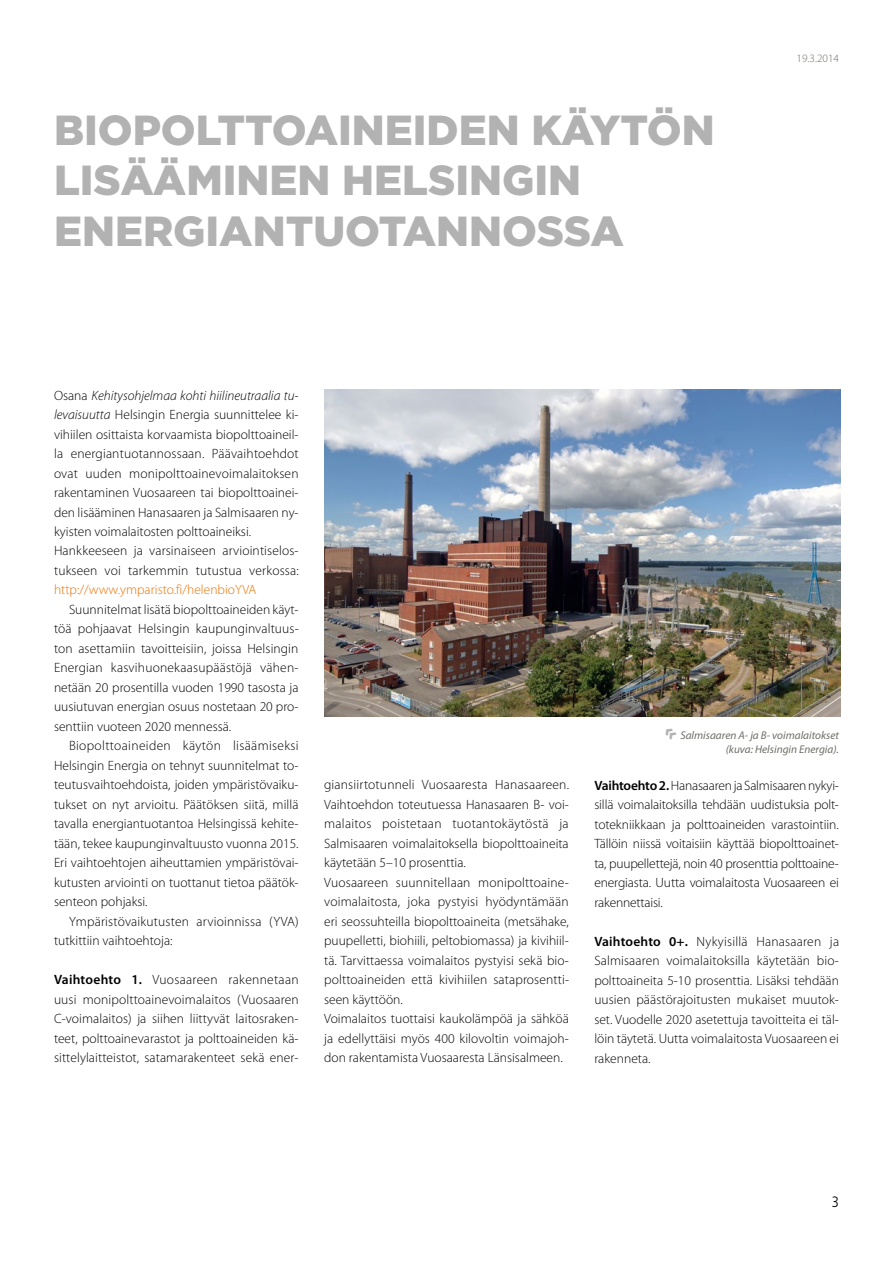
<style>
.page{position:relative;width:893px;height:1263px;background:#fff}
.page>*{position:absolute;margin:0;border:0;box-sizing:border-box;transform-origin:0 0}
.t1{font:900 42px/50.4px "Gotham";color:#b3b2b2}
.t2{font:300 condensed 15px "Frutiger";color:#000}
.t3{font:300 13.5px/19.5px "Myriad Pro";color:#000;text-align:justify}
.t4{font:300 13.5px "Myriad Pro";color:#ee7203}
.t5{font:italic 11.25px/14.2px "Myriad Pro";color:#6f6e68;text-align:right}
.t6{font:300 11.25px "Myriad Pro";color:#6f6e68}
.s1{font-style:italic}
.s2{font-weight:600}
</style>
<div class="page">
<img style="left:324px;top:389px;width:516px;height:328px">
<h1 class="t1" style="left:54px;top:104px;width:662px">BIOPOLTTOAINEIDEN KÄYTÖN<br>LISÄÄMINEN HELSINGIN<br>ENERGIANTUOTANNOSSA</h1>
<p class="t6" style="left:797px;top:52px;width:44px">19.3.2014</p>
<p class="t3" style="left:54px;top:385px;width:246px;text-align:left">Osana <span class="s1">Kehitysohjelmaa kohti hiilineutraalia tu&shy;levaisuutta</span> Helsingin Energia suunnittelee ki&shy;vihiilen osittaista korvaamista biopolttoaineil&shy;la energiantuotannossaan. Päävaihtoehdot ovat uuden monipolttoainevoimalaitoksen rakentaminen Vuosaareen tai biopolttoainei&shy;den lisääminen Hanasaaren ja Salmisaaren ny&shy;kyisten voimalaitosten polttoaineiksi.<br>Hankkeeseen ja varsinaiseen arviointiselos&shy;tukseen voi tarkemmin tutustua verkossa:</p>
<p class="t4" style="left:54px;top:582px;width:204px">http://www.ymparisto.fi/helenbioYVA</p>
<p class="t3" style="left:54px;top:600px;width:246px;text-indent:15px">Suunnitelmat lisätä biopolttoaineiden käyt&shy;töä pohjaavat Helsingin kaupunginvaltuus&shy;ton asettamiin tavoitteisiin, joissa Helsingin Energian kasvihuonekaasupäästöjä vähen&shy;netään 20 prosentilla vuoden 1990 tasosta ja uusiutuvan energian osuus nostetaan 20 pro&shy;senttiin vuoteen 2020 mennessä.</p>
<p class="t3" style="left:54px;top:736px;width:246px;text-indent:15px">Biopolttoaineiden käytön lisäämiseksi Helsingin Energia on tehnyt suunnitelmat to&shy;teutusvaihtoehdoista, joiden ympäristövaiku&shy;tukset on nyt arvioitu. Päätöksen siitä, millä tavalla energiantuotantoa Helsingissä kehite&shy;tään, tekee kaupunginvaltuusto vuonna 2015.<br>Eri vaihtoehtojen aiheuttamien ympäristövai&shy;kutusten arviointi on tuottanut tietoa päätök&shy;senteon pohjaksi.</p>
<p class="t3" style="left:54px;top:911px;width:246px;text-indent:15px">Ympäristövaikutusten arvioinnissa (YVA) tutkittiin vaihtoehtoja:</p>
<p class="t3" style="left:54px;top:970px;width:246px"><span class="s2">Vaihtoehto 1.</span> Vuosaareen rakennetaan uusi monipolttoainevoimalaitos (Vuosaaren C-voimalaitos) ja siihen liittyvät laitosraken&shy;teet, polttoainevarastot ja polttoaineiden kä&shy;sittelylaitteistot, satamarakenteet sekä ener-</p>
<p class="t5" style="left:680px;top:728px;width:160px">Salmisaaren A- ja B- voimalaitokset (kuva: Helsingin Energia).</p>
<p class="t3" style="left:324px;top:775px;width:246px;text-align:left">giansiirtotunneli Vuosaaresta Hanasaareen.<br>Vaihtoehdon toteutuessa Hanasaaren B- voi&shy;malaitos poistetaan tuotantokäytöstä ja Salmisaaren voimalaitoksella biopolttoaineita käytetään 5–10 prosenttia.<br>Vuosaareen suunnitellaan monipolttoaine&shy;voimalaitosta, joka pystyisi hyödyntämään eri seossuhteilla biopolttoaineita (metsähake, puupelletti, biohiili, peltobiomassa) ja kivihiil&shy;tä. Tarvittaessa voimalaitos pystyisi sekä bio&shy;polttoaineiden että kivihiilen sataprosentti&shy;seen käyttöön.<br>Voimalaitos tuottaisi kaukolämpöä ja sähköä ja edellyttäisi myös 400 kilovoltin voimajoh&shy;don rakentamista Vuosaaresta Länsisalmeen.</p>
<p class="t3" style="left:594px;top:775px;width:246px"><span class="s2">Vaihtoehto 2.</span> Hanasaaren ja Salmisaaren nykyi&shy;sillä voimalaitoksilla tehdään uudistuksia polt&shy;totekniikkaan ja polttoaineiden varastointiin.<br>Tällöin niissä voitaisiin käyttää biopolttoainet&shy;ta, puupellettejä, noin 40 prosenttia polttoaine&shy;energiasta. Uutta voimalaitosta Vuosaareen ei rakennettaisi.</p>
<p class="t3" style="left:594px;top:931px;width:246px"><span class="s2">Vaihtoehto 0+.</span> Nykyisillä Hanasaaren ja Salmisaaren voimalaitoksilla käytetään bio&shy;polttoaineita 5-10 prosenttia. Lisäksi tehdään uusien päästörajoitusten mukaiset muutok&shy;set. Vuodelle 2020 asetettuja tavoitteita ei täl&shy;löin täytetä. Uutta voimalaitosta Vuosaareen ei rakenneta.</p>
<p class="t2" style="left:832px;top:1193px;width:9px">3</p>
</div>
